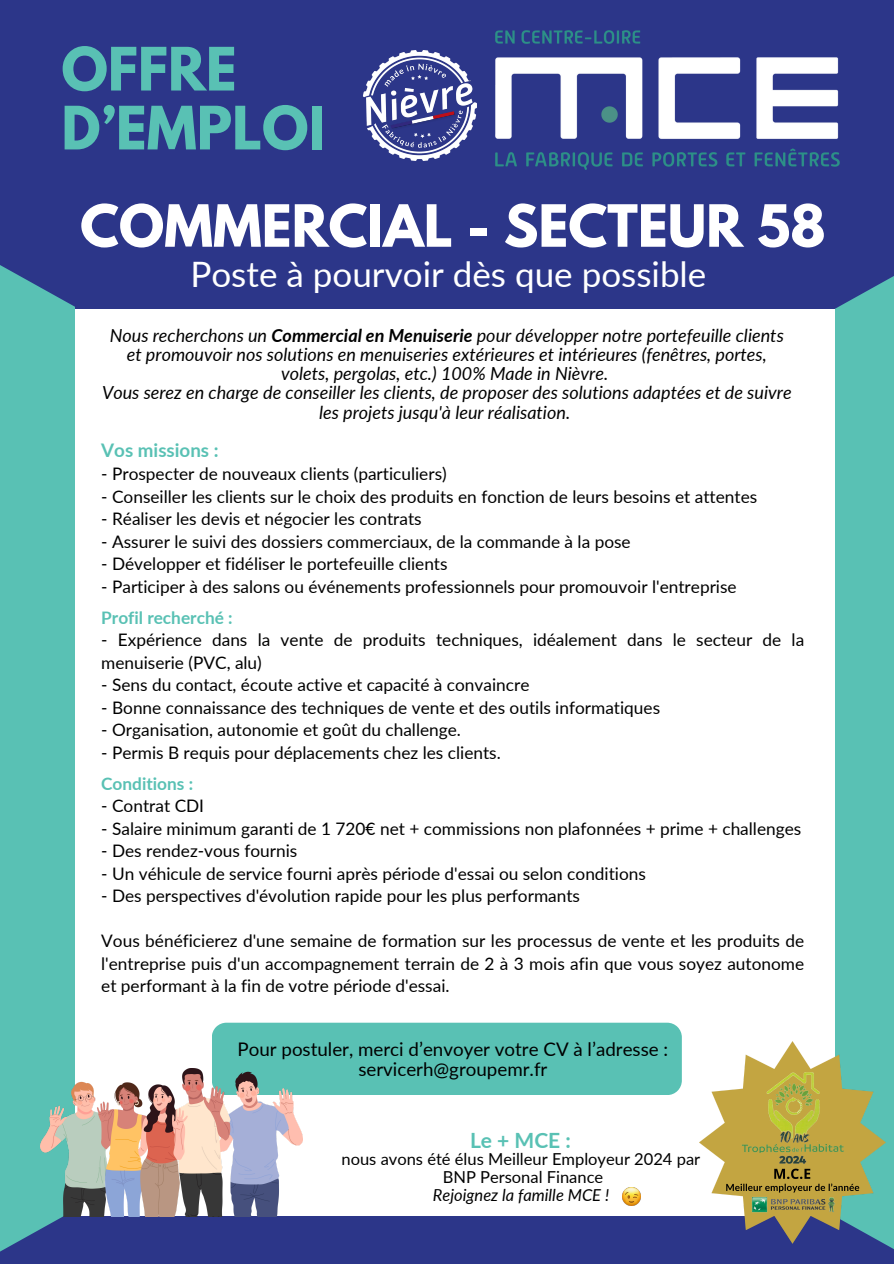
<style>
.page{position:relative;width:894px;height:1264px;background:#fff}
.page>*{position:absolute;margin:0;border:0;box-sizing:border-box;transform-origin:0 0}
.t1{font:700 52.95px/58.9px "League Spartan";color:#59c1b4}
.t2{font:700 51.45px "League Spartan";color:#fff}
.t3{font:35.1px "Lato";color:#fff}
.t4{font:700 21px "Lato";color:#59c1b4}
.t5{font:18.75px/20.2px "Lato";color:#000;text-align:center}
.t6{font:700 18.75px "Lato";color:#59c1b4}
.t7{font:italic 18px/19.2px "Lato";color:#000;text-align:center}
.t8{font:17.25px/22.5px "Lato";color:#000}
.t9{font:700 17.25px "Lato";color:#59c1b4}
.t10{font:16.5px "Lato";color:#000}
.t11{font:italic 16.5px "Lato";color:#000}
.s1{font-weight:700}
</style>
<div class="page">
<div style="left:0;top:0;width:893px;height:1263px;background:#2c3689"></div>
<img style="left:411px;top:30px;width:429px;height:140px">
<div style="left:830px;top:268px;width:63px;height:989px;background:#59c1b4"></div>
<div style="left:71px;top:309px;width:763px;height:906px;background:#fff"></div>
<img style="left:699px;top:1004px;width:185px;height:253px">
<img style="left:622px;top:1187px;width:18px;height:18px">
<div style="left:212px;top:1022px;width:469px;height:73px;background:#59c1b4"></div>
<div style="left:0;top:263px;width:75px;height:989px;background:#59c1b4"></div>
<img style="left:363px;top:51px;width:113px;height:110px">
<img style="left:40px;top:1068px;width:262px;height:148px">
<p class="t1" style="left:61px;top:46px;width:265px">OFFRE<br>D’EMPLOI</p>
<p class="t2" style="left:80px;top:200px;width:746px">COMMERCIAL - SECTEUR 58</p>
<p class="t3" style="left:190px;top:252px;width:517px">Poste à pourvoir dès que possible</p>
<p class="t7" style="left:102px;top:325px;width:691px">Nous recherchons un <span class="s1">Commercial en Menuiserie</span> pour développer notre portefeuille clients et promouvoir nos solutions en menuiseries extérieures et intérieures (fenêtres, portes, volets, pergolas, etc.) 100% Made in Nièvre.<br>Vous serez en charge de conseiller les clients, de proposer des solutions adaptées et de suivre les projets jusqu'à leur réalisation.</p>
<p class="t6" style="left:101px;top:438px;width:119px">Vos missions :</p>
<p class="t8" style="left:101px;top:462px;width:347px">- Prospecter de nouveaux clients (particuliers)</p>
<p class="t8" style="left:101px;top:484px;width:657px">- Conseiller les clients sur le choix des produits en fonction de leurs besoins et attentes</p>
<p class="t8" style="left:101px;top:507px;width:322px">- Réaliser les devis et négocier les contrats</p>
<p class="t8" style="left:101px;top:529px;width:531px">- Assurer le suivi des dossiers commerciaux, de la commande à la pose</p>
<p class="t8" style="left:101px;top:552px;width:348px">- Développer et fidéliser le portefeuille clients</p>
<p class="t8" style="left:101px;top:574px;width:636px">- Participer à des salons ou événements professionnels pour promouvoir l'entreprise</p>
<h2 class="t9" style="left:101px;top:606px;width:133px">Profil recherché :</h2>
<h2 class="t8" style="left:101px;top:628px;width:704px">- Expérience dans la vente de produits techniques, idéalement dans le secteur de la menuiserie (PVC, alu)</h2>
<h2 class="t8" style="left:101px;top:673px;width:429px">- Sens du contact, écoute active et capacité à convaincre</h2>
<h2 class="t8" style="left:101px;top:695px;width:560px">- Bonne connaissance des techniques de vente et des outils informatiques</h2>
<h2 class="t8" style="left:101px;top:718px;width:361px">- Organisation, autonomie et goût du challenge.</h2>
<h2 class="t8" style="left:101px;top:740px;width:401px">- Permis B requis pour déplacements chez les clients.</h2>
<h3 class="t9" style="left:101px;top:772px;width:93px">Conditions :</h3>
<h3 class="t8" style="left:101px;top:794px;width:104px">- Contrat CDI</h3>
<h3 class="t8" style="left:101px;top:816px;width:701px">- Salaire minimum garanti de 1 720€ net + commissions non plafonnées + prime + challenges</h3>
<h3 class="t8" style="left:101px;top:839px;width:198px">- Des rendez-vous fournis</h3>
<h3 class="t8" style="left:101px;top:861px;width:546px">- Un véhicule de service fourni après période d'essai ou selon conditions</h3>
<h3 class="t8" style="left:101px;top:884px;width:480px">- Des perspectives d'évolution rapide pour les plus performants</h3>
<h3 class="t8" style="left:101px;top:929px;width:704px;text-align:justify">Vous bénéficierez d'une semaine de formation sur les processus de vente et les produits de l'entreprise puis d'un accompagnement terrain de 2 à 3 mois afin que vous soyez autonome et performant à la fin de votre période d'essai.</h3>
<p class="t5" style="left:237px;top:1038px;width:432px">Pour postuler, merci d’envoyer votre CV à l’adresse : servicerh@groupemr.fr</p>
<h3 class="t4" style="left:470px;top:1127px;width:102px">Le + MCE :</h3>
<h3 class="t10" style="left:341px;top:1148px;width:360px">nous avons été élus Meilleur Employeur 2024 par</h3>
<h3 class="t10" style="left:442px;top:1166px;width:162px">BNP Personal Finance</h3>
<h3 class="t11" style="left:433px;top:1184px;width:178px">Rejoignez la famille MCE !</h3>
</div>
